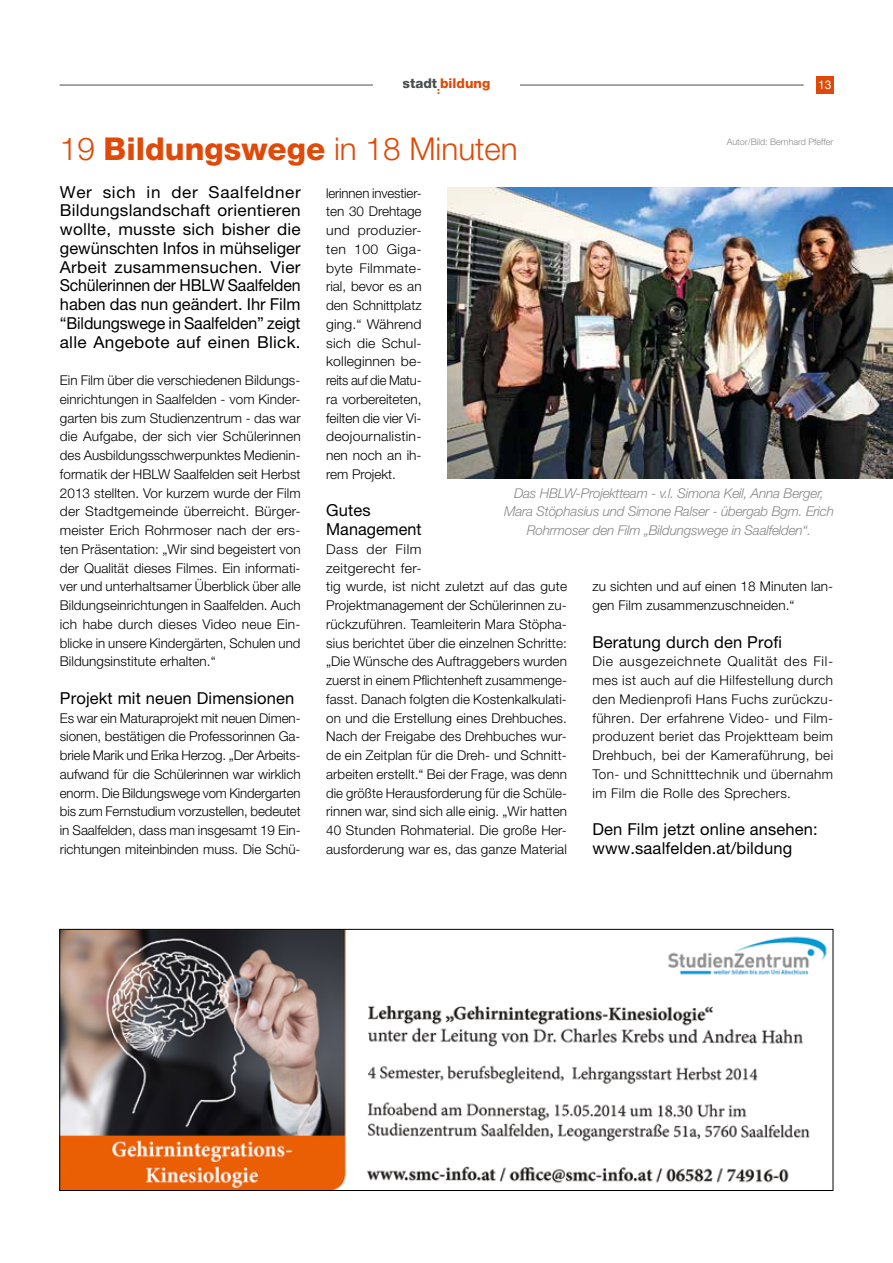
<style>
.page{position:relative;width:893px;height:1263px;background:#fff}
.page>*{position:absolute;margin:0;border:0;box-sizing:border-box;transform-origin:0 0}
.t1{font:300 31.5px "Helvetica Neue LT Pro";color:#e04a09}
.t2{font:16.5px/18.8px "Helvetica Neue LT Pro";letter-spacing:.01em;color:#000;text-align:justify;scale:1.04 1}
.t3{font:16.5px/18.8px "Helvetica Neue LT Pro";letter-spacing:.01em;color:#000}
.t4{font:300 13.5px/18.8px "Helvetica Neue LT Pro";letter-spacing:.01em;color:#000;text-align:justify}
.t5{font:300 13.5px/18.8px "Helvetica Neue LT Pro";letter-spacing:.01em;color:#000;scale:1.04 1}
.t6{font:italic 300 13.5px/18.8px "Helvetica Neue LT Pro";letter-spacing:-.015em;color:#878786;text-align:center}
.t7{font:800 13.5px "Helvetica Neue LT Pro";color:#e04a09}
.t8{font:12px "Helvetica Neue LT Pro";color:#fff}
.t9{font:300 9px "Helvetica Neue LT Pro";color:#878786}
.s1{color:#48504f}
.s2{font-weight:800}
</style>
<div class="page">
<div style="left:816px;top:77px;width:17px;height:17px;background:#e04a09"></div>
<hr style="left:507px;top:85px;width:297px;height:1px;background:#48504f">
<hr style="left:60px;top:85px;width:326px;height:1px;background:#48504f">
<div style="left:373px;top:83px;width:30px;height:8px;background:#fff"></div>
<div style="left:490px;top:81px;width:29px;height:9px;background:#fff"></div>
<img style="left:447px;top:188px;width:446px;height:291px">
<img style="left:62px;top:931px;width:765px;height:258px">
<div style="left:60px;top:929px;width:773px;height:262px;border:1px solid #000"></div>
<p class="t7" style="left:403px;top:75px;width:89px"><span class="s1">stadt</span><sub>:</sub>bildung</p>
<p class="t8" style="left:818px;top:77px;width:15px">13</p>
<h1 class="t1" style="left:60px;top:130px;width:459px">19 <span class="s2">Bildungswege</span> in 18 Minuten</h1>
<p class="t9" style="left:727px;top:136px;width:108px">Autor/Bild: Bernhard Pfeffer</p>
<p class="t2" style="left:60px;top:182px;width:233px">Wer sich in der Saalfeldner Bildungslandschaft orientieren wollte, musste sich bisher die gewünschten Infos in mühseliger Arbeit zusammensuchen. Vier Schülerinnen der HBLW Saalfelden haben das nun geändert. Ihr Film “Bildungswege in Saalfelden” zeigt alle Angebote auf einen Blick.</p>
<p class="t4" style="left:60px;top:371px;width:242px">Ein Film über die verschiedenen Bildungs&shy;einrichtungen in Saalfelden - vom Kinder&shy;garten bis zum Studienzentrum - das war die Aufgabe, der sich vier Schülerinnen des Ausbildungsschwerpunktes Medienin&shy;formatik der HBLW Saalfelden seit Herbst 2013 stellten. Vor kurzem wurde der Film der Stadtgemeinde überreicht. Bürger&shy;meister Erich Rohrmoser nach der ers&shy;ten Präsentation: „Wir sind begeistert von der Qualität dieses Filmes. Ein informati&shy;ver und unterhaltsamer Überblick über alle Bildungseinrichtungen in Saalfelden. Auch ich habe durch dieses Video neue Ein&shy;blicke in unsere Kindergärten, Schulen und Bildungsinstitute erhalten.“</p>
<p class="t3" style="left:60px;top:688px;width:236px">Projekt mit neuen Dimensionen</p>
<p class="t4" style="left:60px;top:708px;width:242px">Es war ein Maturaprojekt mit neuen Dimen&shy;sionen, bestätigen die Professorinnen Ga&shy;briele Marik und Erika Herzog. „Der Arbeits&shy;aufwand für die Schülerinnen war wirklich enorm. Die Bildungswege vom Kindergarten bis zum Fernstudium vorzustellen, bedeutet in Saalfelden, dass man insgesamt 19 Ein&shy;richtungen miteinbinden muss. Die Schü-</p>
<p class="t4" style="left:326px;top:183px;width:97px">lerinnen investier&shy;ten 30 Drehtage und produzier&shy;ten 100 Giga&shy;byte Filmmate&shy;rial, bevor es an den Schnittplatz ging.“ Während sich die Schul&shy;kolleginnen be&shy;reits auf die Matu&shy;ra vorbereiteten, feilten die vier Vi&shy;deojournalistin&shy;nen noch an ih&shy;rem Projekt.</p>
<p class="t3" style="left:326px;top:501px;width:97px">Gutes<br>Management</p>
<p class="t5" style="left:326px;top:539px;width:233px">Dass der Film<br>zeitgerecht fer-<br>tig wurde, ist nicht zuletzt auf das gute Projektmanagement der Schülerinnen zu&shy;rückzuführen. Teamleiterin Mara Stöpha&shy;sius berichtet über die einzelnen Schritte: „Die Wünsche des Auftraggebers wurden zuerst in einem Pflichtenheft zusammenge&shy;fasst. Danach folgten die Kostenkalkulati&shy;on und die Erstellung eines Drehbuches.<br>Nach der Freigabe des Drehbuches wur&shy;de ein Zeitplan für die Dreh- und Schnitt&shy;arbeiten erstellt.“ Bei der Frage, was denn die größte Herausforderung für die Schüle&shy;rinnen war, sind sich alle einig. „Wir hatten 40 Stunden Rohmaterial. Die große Her&shy;ausforderung war es, das ganze Material</p>
<p class="t6" style="left:504px;top:483px;width:331px">Das HBLW-Projektteam - v.l. Simona Keil, Anna Berger,<br>Mara Stöphasius und Simone Ralser - übergab Bgm. Erich<br>Rohrmoser den Film „Bildungswege in Saalfelden“.</p>
<p class="t4" style="left:592px;top:577px;width:242px">zu sichten und auf einen 18 Minuten lan&shy;gen Film zusammenzuschneiden.“</p>
<p class="t3" style="left:592px;top:632px;width:191px">Beratung durch den Profi</p>
<p class="t5" style="left:592px;top:652px;width:233px;text-align:justify">Die ausgezeichnete Qualität des Fil&shy;mes ist auch auf die Hilfestellung durch den Medienprofi Hans Fuchs zurückzu&shy;führen. Der erfahrene Video- und Film&shy;produzent beriet das Projektteam beim Drehbuch, bei der Kameraführung, bei Ton- und Schnitttechnik und übernahm im Film die Rolle des Sprechers.</p>
<p class="t3" style="left:592px;top:820px;width:227px">Den Film jetzt online ansehen: www.saalfelden.at/bildung</p>
</div>
